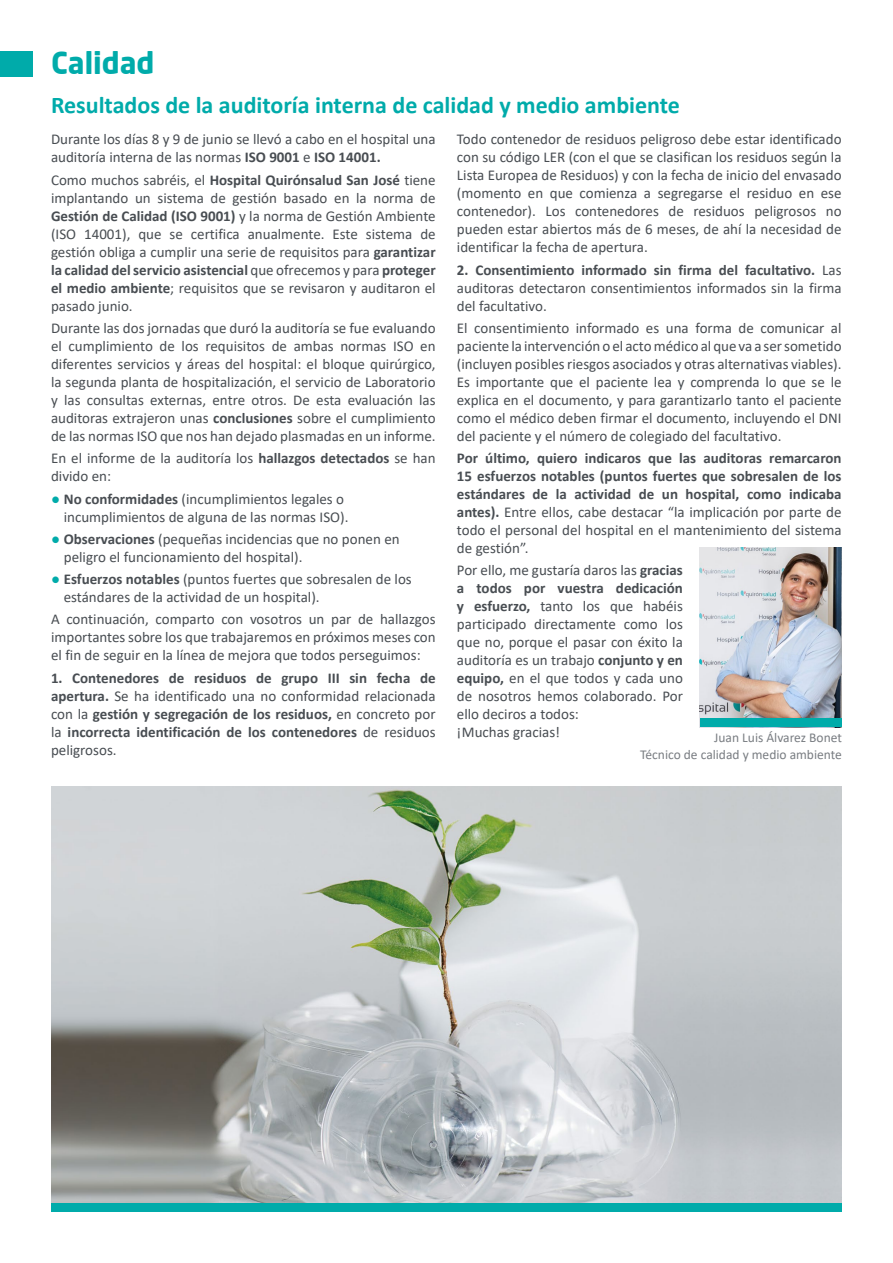
<style>
.page{position:relative;width:893px;height:1263px;background:#fff}
.page>*{position:absolute;margin:0;border:0;box-sizing:border-box;transform-origin:0 0}
.t1{font:700 30px "Neo Sans";color:#00abaa}
.t2{font:700 24px "Calibri";color:#00abaa}
.t3{font:15px/18px "Calibri";color:#484d52}
.t4{font:700 15px/18px "Calibri";color:#484d52}
.t5{font:13.5px/16.5px "Calibri";color:#797d82;text-align:right}
.s1{font-weight:700}
.s2{color:#00abaa}
.s3{font-weight:400}
</style>
<div class="page">
<img style="left:700px;top:547px;width:142px;height:172px">
<div style="left:700px;top:719px;width:142px;height:8px;background:#00abaa"></div>
<div style="left:0;top:51px;width:33px;height:26px;background:#00abaa"></div>
<img style="left:51px;top:787px;width:791px;height:416px">
<div style="left:51px;top:1203px;width:791px;height:9px;background:#00abaa"></div>
<h1 class="t1" style="left:51px;top:44px;width:105px">Calidad</h1>
<h2 class="t2" style="left:51px;top:88px;width:630px">Resultados de la auditoría interna de calidad y medio ambiente</h2>
<p class="t3" style="left:51px;top:130px;width:386px">Durante los días 9y8 de junio se llevó a cabo en el hospital una auditoría interna de las normas <span class="s1">ISO 9001</span> e <span class="s1">ISO 14001.</span></p>
<p class="t3" style="left:51px;top:170px;width:386px;text-align:right">Como muchos sabréis, el <span class="s1">Hospital Quirónsalud San José</span> tiene implantando un sistema de gestión basado en la norma de <span class="s1">Gestión de Calidad (ISO 9001</span> l ay<span class="s1">)</span> norma de Gestión Ambiente de</p>
<p class="t3" style="left:51px;top:224px;width:386px">(ISO<br>gestión obliga a cumplir una serie de requisitos para <span class="s1">garantizar la calidad del servicio asistencial</span> que ofrecemos y para <span class="s1">proteger el medio ambiente</span>; requisitos que se revisaron y auditaron el pasado junio.</p>
<p class="t3" style="left:51px;top:319px;width:386px;text-align:justify">Durante las dos jornadas que duró la auditoría se fue evaluando el cumplimiento de los requisitos de ambas normas ISO en diferentes servicios y áreas del hospital: el bloque quirúrgico, la segunda planta de hospitalización, el servicio de Laboratorio y las consultas externas, entre otros. De esta evaluación las auditoras extrajeron unas <span class="s1">conclusiones</span> sobre el cumplimiento de las normas ISO que nos han dejado plasmadas en un informe.</p>
<p class="t3" style="left:51px;top:449px;width:386px">En el informe de la auditoría los <span class="s1">hallazgos detectados</span> se han divido en:</p>
<p class="t3" style="left:51px;top:489px;width:299px;text-align:right"><span class="s2">●</span> <span class="s1">No conformidades</span> (incumplimientos legales o incumplimientos de alguna de las normas ISO .(</p>
<p class="t3" style="left:64px;top:529px;width:337px;text-indent:-13px"><span class="s2">●</span> <span class="s1">Observaciones</span> (pequeñas incidencias que no ponen en peligro el funcionamiento del hospital .(</p>
<p class="t3" style="left:64px;top:570px;width:350px;text-indent:-13px"><span class="s2">●</span> <span class="s1">Esfuerzos notables</span> (puntos fuertes que sobresalen de los estándares de la actividad de un hospital .(</p>
<p class="t3" style="left:51px;top:610px;width:386px;text-align:justify">A continuación, comparto con vosotros un par de hallazgos importantes sobre los que trabajaremos en próximos meses con el fin de seguir en la línea de mejora que todos perseguimos:</p>
<p class="t4" style="left:420px;top:668px;width:17px">de</p>
<p class="t3" style="left:84px;top:224px;width:48px">14001 ,)</p>
<p class="t3" style="left:191px;top:224px;width:50px">certifica</p>
<p class="t3" style="left:248px;top:224px;width:78px">anualmente.</p>
<p class="t3" style="left:366px;top:224px;width:48px">sistema</p>
<p class="t3" style="left:333px;top:224px;width:27px">Este</p>
<p class="t3" style="left:138px;top:224px;width:25px">que</p>
<p class="t3" style="left:170px;top:224px;width:15px">se</p>
<p class="t4" style="left:377px;top:668px;width:35px">fecha</p>
<p class="t4" style="left:72px;top:668px;width:88px">Contenedores</p>
<p class="t4" style="left:169px;top:668px;width:17px">de</p>
<p class="t4" style="left:194px;top:668px;width:54px">residuos</p>
<p class="t4" style="left:256px;top:668px;width:17px">de</p>
<p class="t4" style="left:349px;top:668px;width:19px">sin</p>
<p class="t4" style="left:51px;top:668px;width:386px">1.<br>apertura. <span class="s3">Se ha identificado una no conformidad relacionada con la</span> gestión y segregación de los residuos, <span class="s3">en concreto por la</span> incorrecta identificación de los contenedores <span class="s3">de residuos peligrosos.</span></p>
<p class="t4" style="left:328px;top:668px;width:14px">III</p>
<p class="t4" style="left:281px;top:668px;width:38px">grupo</p>
<p class="t3" style="left:457px;top:130px;width:386px;text-align:right">Todo contenedor de residuos peligroso debe estar identificado con su código LER (con el que se clasifican los residuos según la Lista Europea de Residuos y) con la fecha de inicio del envasado (momento en que comienza a segregarse el residuo en ese no</p>
<p class="t3" style="left:457px;top:202px;width:386px">contenedor .)<br>pueden estar abiertos más de 6 meses, de ahí la necesidad de identificar la fecha de apertura.</p>
<p class="t3" style="left:822px;top:260px;width:21px">Las</p>
<p class="t3" style="left:754px;top:202px;width:63px">peligrosos</p>
<p class="t3" style="left:575px;top:202px;width:85px">contenedores</p>
<p class="t3" style="left:668px;top:202px;width:17px">de</p>
<p class="t3" style="left:693px;top:202px;width:53px">residuos</p>
<p class="t3" style="left:545px;top:202px;width:22px">Los</p>
<p class="t4" style="left:581px;top:260px;width:67px">informado</p>
<p class="t4" style="left:678px;top:260px;width:35px">firma</p>
<p class="t4" style="left:745px;top:260px;width:72px">facultativo.</p>
<p class="t4" style="left:719px;top:260px;width:21px">del</p>
<p class="t4" style="left:476px;top:260px;width:100px">Consentimiento</p>
<p class="t4" style="left:654px;top:260px;width:19px">sin</p>
<p class="t4" style="left:457px;top:260px;width:13px">2.</p>
<p class="t3" style="left:457px;top:278px;width:386px">auditoras detectaron consentimientos informados sin la firma del facultativo.</p>
<p class="t3" style="left:457px;top:319px;width:386px;text-align:justify">El consentimiento informado es una forma de comunicar al pacientelaintervenciónoelactomédicoalquevaasersometido (incluyen posibles riesgos asociados y otras alternativas viables .( Es importante que el paciente lea y comprenda lo que se le explica en el documento y, para garantizarlo tanto el paciente como el médico deben firmar el documento, incluyendo el DNI del paciente y el número de colegiado del facultativo.</p>
<p class="t4" style="left:769px;top:449px;width:74px">remarcaron</p>
<p class="t4" style="left:485px;top:449px;width:46px">último,</p>
<p class="t4" style="left:679px;top:449px;width:19px">las</p>
<p class="t4" style="left:585px;top:449px;width:58px">indicaros</p>
<p class="t4" style="left:703px;top:449px;width:60px">auditoras</p>
<p class="t4" style="left:537px;top:449px;width:42px">quiero</p>
<p class="t4" style="left:457px;top:449px;width:23px">Por</p>
<p class="t4" style="left:457px;top:467px;width:386px">15 esfuerzos notables (puntos fuertes que sobresalen de los</p>
<p class="t4" style="left:789px;top:485px;width:54px">indicaba</p>
<p class="t4" style="left:648px;top:449px;width:25px">que</p>
<p class="t3" style="left:457px;top:485px;width:386px"><span class="s1">estándares<br>antes .)</span> Entre ellos, cabe destacar “la implicación por parte de todo el personal del hospital en el mantenimiento del sistema de gestión .“</p>
<p class="t3" style="left:457px;top:561px;width:227px;text-align:right">Por ello, me gustaría daros las <span class="s1">gracias dedicación</span></p>
<p class="t4" style="left:556px;top:485px;width:13px">la</p>
<p class="t4" style="left:686px;top:485px;width:55px">hospital,</p>
<p class="t4" style="left:533px;top:485px;width:17px">de</p>
<p class="t4" style="left:574px;top:485px;width:58px">actividad</p>
<p class="t4" style="left:639px;top:485px;width:17px">de</p>
<p class="t4" style="left:662px;top:485px;width:18px">un</p>
<p class="t4" style="left:747px;top:485px;width:36px">como</p>
<p class="t4" style="left:477px;top:579px;width:37px">todos</p>
<p class="t4" style="left:558px;top:579px;width:48px">vuestra</p>
<p class="t4" style="left:457px;top:579px;width:9px">a</p>
<p class="t4" style="left:524px;top:579px;width:23px">por</p>
<p class="t4" style="left:457px;top:597px;width:9px">y</p>
<p class="t4" style="left:474px;top:597px;width:58px">esfuerzo,</p>
<p class="t3" style="left:540px;top:597px;width:34px">tanto</p>
<p class="t3" style="left:583px;top:597px;width:19px">los</p>
<p class="t3" style="left:610px;top:597px;width:25px">que</p>
<p class="t3" style="left:643px;top:597px;width:41px">habéis</p>
<p class="t3" style="left:666px;top:615px;width:19px">los</p>
<p class="t3" style="left:457px;top:615px;width:227px">participado<br>que no, porque el pasar con éxito la auditoría es un trabajo <span class="s1">conjunto y en equipo,</span> en el que todos y cada uno de nosotros hemos colaborado. Por ello deciros a todos:<br>¡Muchas gracias!</p>
<p class="t3" style="left:534px;top:615px;width:83px">directamente</p>
<p class="t3" style="left:624px;top:615px;width:36px">como</p>
<p class="t5" style="left:640px;top:729px;width:203px">Juan Luis Álvarez Bonet<br>Técnico de calidad y medio ambiente</p>
</div>
